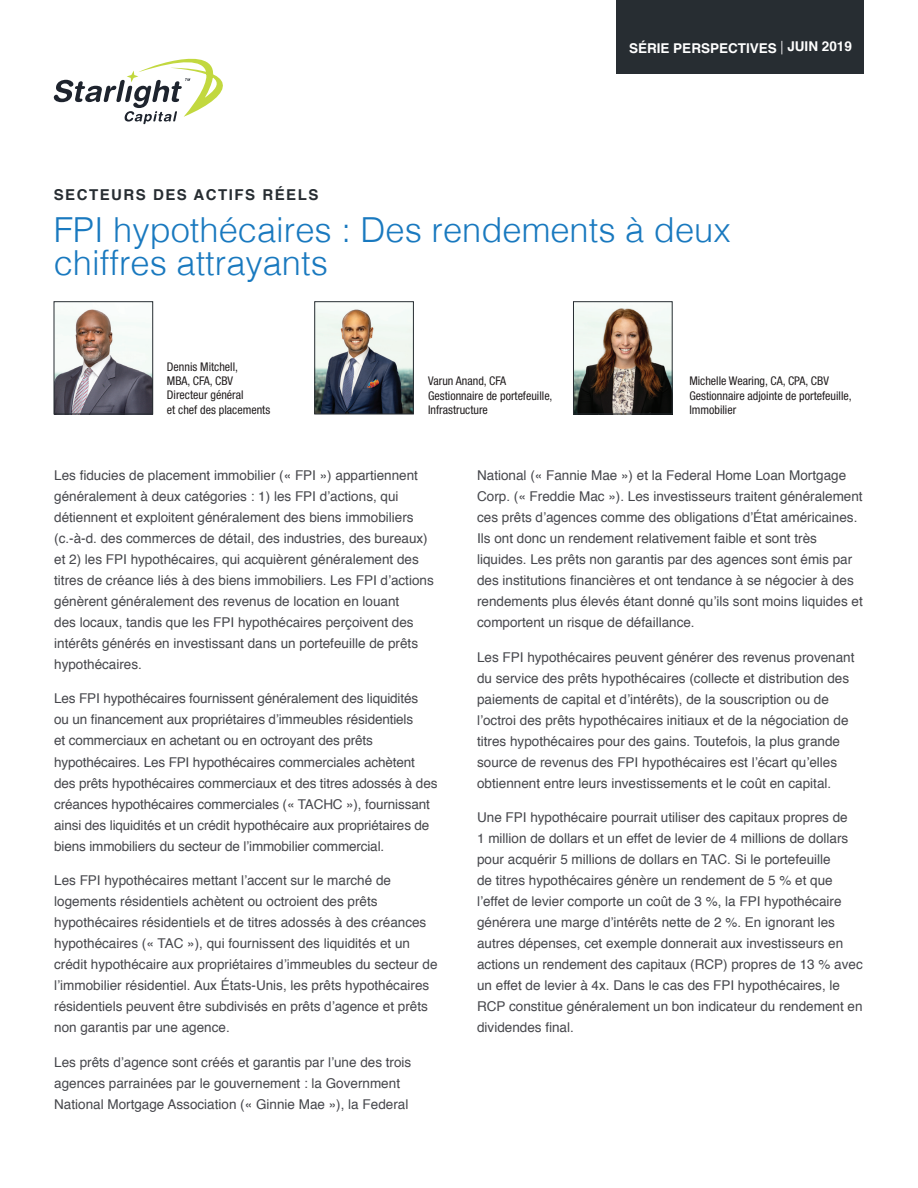
<style>
.page{position:relative;width:918px;height:1188px;background:#fff}
.page>*{position:absolute;margin:0;border:0;box-sizing:border-box;transform-origin:0 0}
.t1{font:300 34.5px/33px "Helvetica";color:#1979bf}
.t2{font:700 15px "Helvetica";letter-spacing:.1em;color:#272d32}
.t3{font:13.5px/21px "Helvetica";color:#46474c}
.t4{font:700 13.5px "Helvetica";color:#fff}
.t5{font:condensed 12px/14.4px "Helvetica Neue";color:#231f20}
.s1{font-weight:300}
</style>
<div class="page">
<div style="left:617px;top:0;width:247px;height:74px;background:#272d32"></div>
<svg style="left:54px;top:59px;width:169px;height:65px"></svg>
<img style="left:56px;top:309px;width:95px;height:103px">
<div style="left:54px;top:302px;width:99px;height:112px;border:1px solid #272d32"></div>
<img style="left:317px;top:308px;width:95px;height:104px">
<div style="left:315px;top:302px;width:99px;height:112px;border:1px solid #272d32"></div>
<img style="left:575px;top:306px;width:95px;height:106px">
<div style="left:573px;top:302px;width:99px;height:112px;border:1px solid #272d32"></div>
<p class="t4" style="left:629px;top:37px;width:224px">SÉRIE PERSPECTIVES <span class="s1">|</span> Juin 2019</p>
<p class="t2" style="left:54px;top:183px;width:266px">SECTEURS DES ACTIFS RÉELS</p>
<h1 class="t1" style="left:54px;top:211px;width:678px">FPI hypothécaires : Des rendements à deux chiffres attrayants</h1>
<p class="t5" style="left:167px;top:359px;width:105px">Dennis Mitchell,<br>MBA, CFA, CBV<br>Directeur général<br>et chef des placements</p>
<p class="t5" style="left:428px;top:374px;width:126px">Varun Anand, CFA<br>Gestionnaire de portefeuille,<br>Infrastructure</p>
<p class="t5" style="left:689px;top:374px;width:164px">Michelle Wearing, CA, CPA, CBV<br>Gestionnaire adjointe de portefeuille,<br>Immobilier</p>
<p class="t3" style="left:54px;top:465px;width:381px">Les fiducies de placement immobilier (« FPI ») appartiennent généralement à deux catégories : 1) les FPI d’actions, qui détiennent et exploitent généralement des biens immobiliers (c.-à-d. des commerces de détail, des industries, des bureaux) et 2) les FPI hypothécaires, qui acquièrent généralement des titres de créance liés à des biens immobiliers. Les FPI d’actions génèrent généralement des revenus de location en louant<br>des locaux, tandis que les FPI hypothécaires perçoivent des intérêts générés en investissant dans un portefeuille de prêts hypothécaires.</p>
<p class="t3" style="left:54px;top:689px;width:385px">Les FPI hypothécaires fournissent généralement des liquidités<br>ou un financement aux propriétaires d’immeubles résidentiels<br>et commerciaux en achetant ou en octroyant des prêts hypothécaires. Les FPI hypothécaires commerciales achètent des prêts hypothécaires commerciaux et des titres adossés à des créances hypothécaires commerciales (« TACHC »), fournissant ainsi des liquidités et un crédit hypothécaire aux propriétaires de biens immobiliers du secteur de l’immobilier commercial.</p>
<p class="t3" style="left:54px;top:870px;width:385px">Les FPI hypothécaires mettant l’accent sur le marché de logements résidentiels achètent ou octroient des prêts hypothécaires résidentiels et de titres adossés à des créances hypothécaires (« TAC »), qui fournissent des liquidités et un crédit hypothécaire aux propriétaires d’immeubles du secteur de l’immobilier résidentiel. Aux États-Unis, les prêts hypothécaires résidentiels peuvent être subdivisés en prêts d’agence et prêts non garantis par une agence.</p>
<p class="t3" style="left:54px;top:1052px;width:359px">Les prêts d’agence sont créés et garantis par l’une des trois agences parrainées par le gouvernement : la Government<br>National Mortgage Association (« Ginnie Mae »), la Federal</p>
<p class="t3" style="left:477px;top:465px;width:387px">National (« Fannie Mae ») et la Federal Home Loan Mortgage Corp. (« Freddie Mac »). Les investisseurs traitent généralement ces prêts d’agences comme des obligations d’État américaines.<br>Ils ont donc un rendement relativement faible et sont très liquides. Les prêts non garantis par des agences sont émis par des institutions financières et ont tendance à se négocier à des rendements plus élevés étant donné qu’ils sont moins liquides et comportent un risque de défaillance.</p>
<p class="t3" style="left:477px;top:647px;width:379px">Les FPI hypothécaires peuvent générer des revenus provenant du service des prêts hypothécaires (collecte et distribution des paiements de capital et d’intérêts), de la souscription ou de l’octroi des prêts hypothécaires initiaux et de la négociation de titres hypothécaires pour des gains. Toutefois, la plus grande source de revenus des FPI hypothécaires est l’écart qu’elles obtiennent entre leurs investissements et le coût en capital.</p>
<p class="t3" style="left:477px;top:807px;width:387px">Une FPI hypothécaire pourrait utiliser des capitaux propres de<br>1 million de dollars et un effet de levier de 4 millions de dollars pour acquérir 5 millions de dollars en TAC. Si le portefeuille<br>de titres hypothécaires génère un rendement de 5 % et que l’effet de levier comporte un coût de 3 %, la FPI hypothécaire générera une marge d’intérêts nette de 2 %. En ignorant les autres dépenses, cet exemple donnerait aux investisseurs en actions un rendement des capitaux (RCP) propres de 13 % avec un effet de levier à 4x. Dans le cas des FPI hypothécaires, le RCP constitue généralement un bon indicateur du rendement en dividendes final.</p>
</div>
